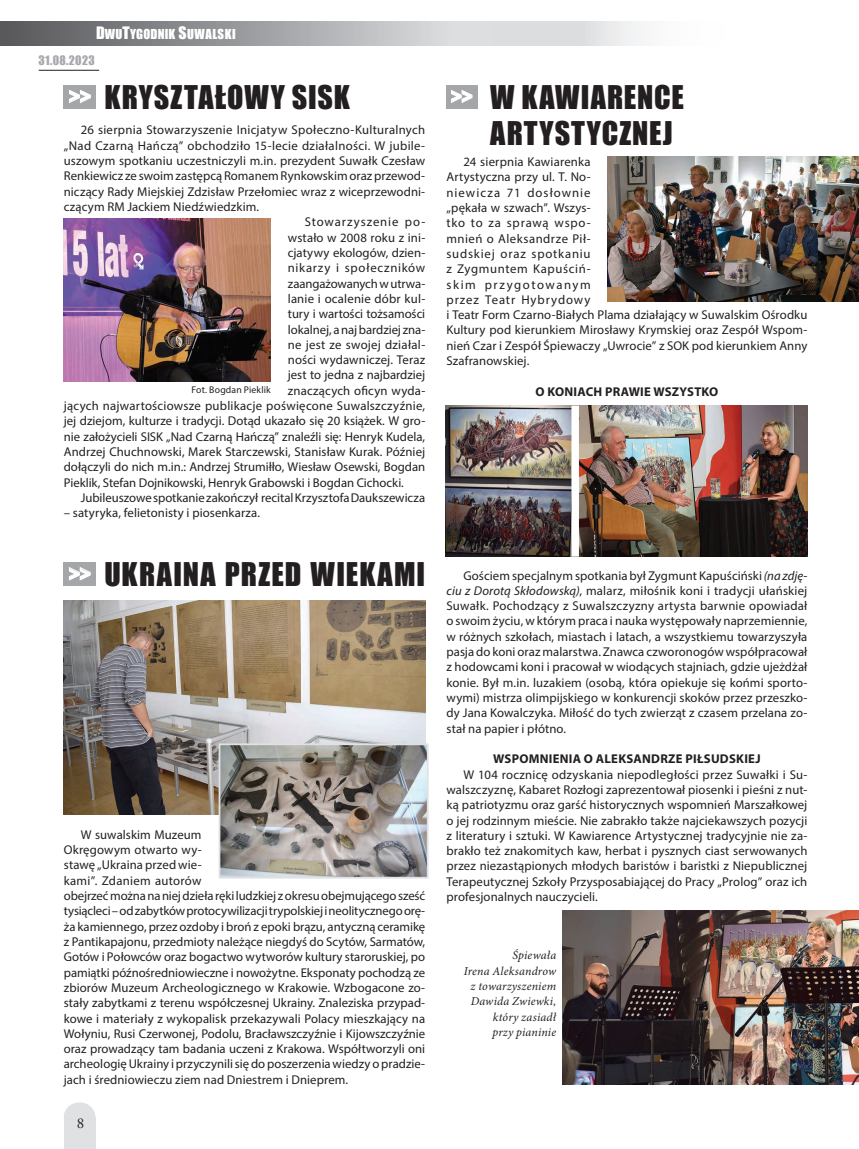
<style>
.page{position:relative;width:859px;height:1149px;background:#fff}
.page>*{position:absolute;margin:0;border:0;box-sizing:border-box;transform-origin:0 0}
.t1{font:30px/36px "Impact";letter-spacing:.035em;color:#231f20}
.t2{font:24.45px "Impact";color:#fff;scale:.87 1}
.t3{font:15px "Adobe Garamond Pro";color:#231f20}
.t4{font:12.75px/15.3px "Myriad Pro";letter-spacing:.005em;color:#231f20}
.t5{font:12.75px "Myriad Pro";letter-spacing:.025em;color:#231f20}
.t6{font:700 12.75px "Myriad Pro";letter-spacing:.02em;color:#231f20}
.t7{font:12.75px "Myriad Pro";letter-spacing:.055em;color:#231f20}
.t8{font:12.75px "Myriad Pro";letter-spacing:.07em;color:#231f20}
.t9{font:12.6px "Impact";letter-spacing:.015em;color:#fff}
.t10{font:italic 12px/15.3px "Minion Pro";letter-spacing:.015em;color:#231f20;text-align:right}
.t11{font:12px "Impact";letter-spacing:.03em;color:#a8a9ad}
.t12{font:9.75px "Myriad Pro";letter-spacing:.015em;color:#231f20}
.s1{font-size:15.75px}
.s2{font-size:24.15px;color:#fff}
.s3{font-style:italic}
</style>
<div class="page">
<hr style="left:39px;top:70px;width:60px;height:1px;background:#231f20">
<div style="left:64px;top:1101px;width:31px;height:29px;background:#e0e1e3;border-radius:50%"></div>
<div style="left:64px;top:1116px;width:31px;height:32px;background:#e0e1e3"></div>
<svg style="left:0;top:21px;width:641px;height:24px;background:#acadb0"></svg>
<div style="left:64px;top:85px;width:32px;height:24px;background:#a5a6aa"></div>
<svg style="left:69px;top:90px;width:22px;height:13px"></svg>
<div style="left:446px;top:85px;width:31px;height:23px;background:#a5a6aa"></div>
<svg style="left:451px;top:90px;width:21px;height:13px"></svg>
<img style="left:579px;top:405px;width:228px;height:151px">
<img style="left:446px;top:405px;width:125px;height:151px">
<img style="left:608px;top:156px;width:251px;height:145px">
<img style="left:562px;top:910px;width:297px;height:173px">
<div style="left:64px;top:562px;width:32px;height:23px;background:#a5a6aa"></div>
<svg style="left:69px;top:567px;width:21px;height:13px"></svg>
<img style="left:64px;top:600px;width:361px;height:214px">
<img style="left:222px;top:746px;width:204px;height:129px">
<div style="left:219px;top:743px;width:210px;height:135px;border:2px solid #e0e1e3"></div>
<img style="left:64px;top:218px;width:207px;height:163px">
<p class="t9" style="left:96px;top:25px;width:141px"><span class="s1">D</span>WU<span class="s1">T</span>YGODNIK <span class="s1">S</span>UWALSKI</p>
<p class="t11" style="left:38px;top:51px;width:58px">31.08.2023</p>
<h1 class="t1" style="left:105px;top:78px;width:246px">KRYSZTAŁOWY SISK</h1>
<p class="t5" style="left:81px;top:122px;width:346px">26 sierpnia Stowarzyszenie Inicjatyw Społeczno-Kulturalnych</p>
<p class="t5" style="left:64px;top:138px;width:363px">„Nad Czarną Hańczą” obchodziło 15-lecie działalności. W jubile-</p>
<p class="t4" style="left:64px;top:153px;width:363px">uszowym spotkaniu uczestniczyli m.in. prezydent Suwałk Czesław</p>
<p class="t4" style="left:64px;top:168px;width:363px">Renkiewicz ze swoim zastępcą Romanem Rynkowskim oraz przewod-</p>
<p class="t4" style="left:64px;top:183px;width:363px">niczący Rady Miejskiej Zdzisław Przełomiec wraz z wiceprzewodni-</p>
<p class="t4" style="left:64px;top:199px;width:197px">czącym RM Jackiem Niedźwiedzkim.</p>
<p class="t8" style="left:305px;top:214px;width:122px">Stowarzyszenie po-</p>
<p class="t4" style="left:288px;top:229px;width:139px">wstało w 2008 roku z ini-</p>
<p class="t4" style="left:288px;top:245px;width:139px">cjatywy ekologów, dzien-</p>
<p class="t7" style="left:288px;top:260px;width:139px">nikarzy i społeczników</p>
<p class="t4" style="left:288px;top:275px;width:139px">zaangażowanych w utrwa-</p>
<p class="t4" style="left:288px;top:291px;width:139px">lanie i ocalenie dóbr kul-</p>
<p class="t4" style="left:288px;top:306px;width:139px">tury i wartości tożsamości</p>
<p class="t4" style="left:288px;top:321px;width:139px">lokalnej, a naj bardziej zna-</p>
<p class="t5" style="left:288px;top:336px;width:139px">ne jest ze swojej działal-</p>
<p class="t4" style="left:288px;top:352px;width:139px">ności wydawniczej. Teraz</p>
<p class="t4" style="left:288px;top:367px;width:139px">jest to jedna z najbardziej</p>
<p class="t4" style="left:288px;top:382px;width:139px">znaczących oficyn wyda-</p>
<p class="t4" style="left:64px;top:398px;width:363px">jących najwartościowsze publikacje poświęcone Suwalszczyźnie,</p>
<p class="t4" style="left:64px;top:413px;width:363px">jej dziejom, kulturze i tradycji. Dotąd ukazało się 20 książek. W gro-</p>
<p class="t4" style="left:64px;top:428px;width:363px">nie założycieli SISK „Nad Czarną Hańczą” znaleźli się: Henryk Kudela,</p>
<p class="t4" style="left:64px;top:444px;width:363px">Andrzej Chuchnowski, Marek Starczewski, Stanisław Kurak. Później</p>
<p class="t4" style="left:64px;top:459px;width:363px">dołączyli do nich m.in.: Andrzej Strumiłło, Wiesław Osewski, Bogdan</p>
<p class="t4" style="left:64px;top:474px;width:342px">Pieklik, Stefan Dojnikowski, Henryk Grabowski i Bogdan Cichocki.</p>
<p class="t4" style="left:81px;top:489px;width:346px">Jubileuszowe spotkanie zakończył recital Krzysztofa Daukszewicza</p>
<p class="t4" style="left:64px;top:505px;width:198px">– satyryka, felietonisty i piosenkarza.</p>
<h2 class="t2" style="left:69px;top:78px;width:27px">&gt;&gt;</h2>
<p class="t12" style="left:191px;top:383px;width:81px">Fot. Bogdan Pieklik</p>
<h2 class="t2" style="left:69px;top:555px;width:27px">&gt;&gt;</h2>
<h1 class="t1" style="left:104px;top:555px;width:322px">UKRAINA PRZED WIEKAMI</h1>
<p class="t4" style="left:64px;top:826px;width:363px;text-indent:17px">W suwalskim Muzeum<br>Okręgowym otwarto wy-<br>stawę „Ukraina przed wie-<br>kami”. Zdaniem autorów<br>obejrzeć można na niej dzieła ręki ludzkiej z okresu obejmującego sześć tysiącleci – od zabytków protocywilizacji trypolskiej i neolitycznego orę&shy;ża kamiennego, przez ozdoby i broń z epoki brązu, antyczną ceramikę z Pantikapajonu, przedmioty należące niegdyś do Scytów, Sarmatów, Gotów i Połowców oraz bogactwo wytworów kultury staroruskiej, po pamiątki późnośredniowieczne i nowożytne. Eksponaty pochodzą ze zbiorów Muzeum Archeologicznego w Krakowie. Wzbogacone zo&shy;stały zabytkami z terenu współczesnej Ukrainy. Znaleziska przypad&shy;kowe i materiały z wykopalisk przekazywali Polacy mieszkający na Wołyniu, Rusi Czerwonej, Podolu, Bracławszczyźnie i Kijowszczyźnie oraz prowadzący tam badania uczeni z Krakowa. Współtworzyli oni archeologię Ukrainy i przyczynili się do poszerzenia wiedzy o pradzie&shy;jach i średniowieczu ziem nad Dniestrem i Dnieprem.</p>
<p class="t3" style="left:77px;top:1113px;width:9px">8</p>
<h1 class="t1" style="left:490px;top:78px;width:195px;text-indent:-39px"><span class="s2">&gt;&gt;</span> W KAWIARENCE<br>ARTYSTYCZNEJ</h1>
<p class="t4" style="left:446px;top:154px;width:362px;text-indent:17px">24 sierpnia Kawiarenka<br>Artystyczna przy ul. T. No-<br>niewicza 71 dosłownie<br>„pękała w szwach”. Wszys-<br>tko to za sprawą wspo-<br>mnień o Aleksandrze Pił-<br>sudskiej oraz spotkaniu<br>z Zygmuntem Kapuściń-<br>skim przygotowanym<br>przez Teatr Hybrydowy<br>i Teatr Form Czarno-Białych Plama działający w Suwalskim Ośrodku<br>Kultury pod kierunkiem Mirosławy Krymskiej oraz Zespół Wspom&shy;nień Czar i Zespół Śpiewaczy „Uwrocie” z SOK pod kierunkiem Anny<br>Szafranowskiej.</p>
<p class="t6" style="left:535px;top:383px;width:184px">O KONIACH PRAWIE WSZYSTKO</p>
<p class="t4" style="left:446px;top:567px;width:362px;text-align:justify;text-indent:17px">Gościem specjalnym spotkania był Zygmunt Kapuściński <span class="s3">(na zdję&shy;ciu z Dorotą Skłodowską)</span>, malarz, miłośnik koni i tradycji ułańskiej Suwałk. Pochodzący z Suwalszczyzny artysta barwnie opowiadał o swoim życiu, w którym praca i nauka występowały naprzemiennie, w różnych szkołach, miastach i latach, a wszystkiemu towarzyszyła pasja do koni oraz malarstwa. Znawca czworonogów współpracował z hodowcami koni i pracował w wiodących stajniach, gdzie ujeżdżał konie. Był m.in. luzakiem (osobą, która opiekuje się końmi sporto&shy;wymi) mistrza olimpijskiego w konkurencji skoków przez przeszko&shy;dy Jana Kowalczyka. Miłość do tych zwierząt z czasem przelana zo&shy;stał na papier i płótno.</p>
<p class="t6" style="left:493px;top:750px;width:268px">WSPOMNIENIA O ALEKSANDRZE PIŁSUDSKIEJ</p>
<p class="t4" style="left:446px;top:766px;width:362px;text-align:justify;text-indent:17px">W 104 rocznicę odzyskania niepodległości przez Suwałki i Su&shy;walszczyznę, Kabaret Rozłogi zaprezentował piosenki i pieśni z nut&shy;ką patriotyzmu oraz garść historycznych wspomnień Marszałkowej o jej rodzinnym mieście. Nie zabrakło także najciekawszych pozycji z literatury i sztuki. W Kawiarence Artystycznej tradycyjnie nie za&shy;brakło też znakomitych kaw, herbat i pysznych ciast serwowanych przez niezastąpionych młodych baristów i baristki z Niepublicznej Terapeutycznej Szkoły Przysposabiającej do Pracy „Prolog” oraz ich profesjonalnych nauczycieli.</p>
<p class="t10" style="left:464px;top:947px;width:94px">Śpiewała<br>Irena Aleksandrow z towarzyszeniem<br>Dawida Zwiewki, który zasiadł<br>przy pianinie</p>
</div>
